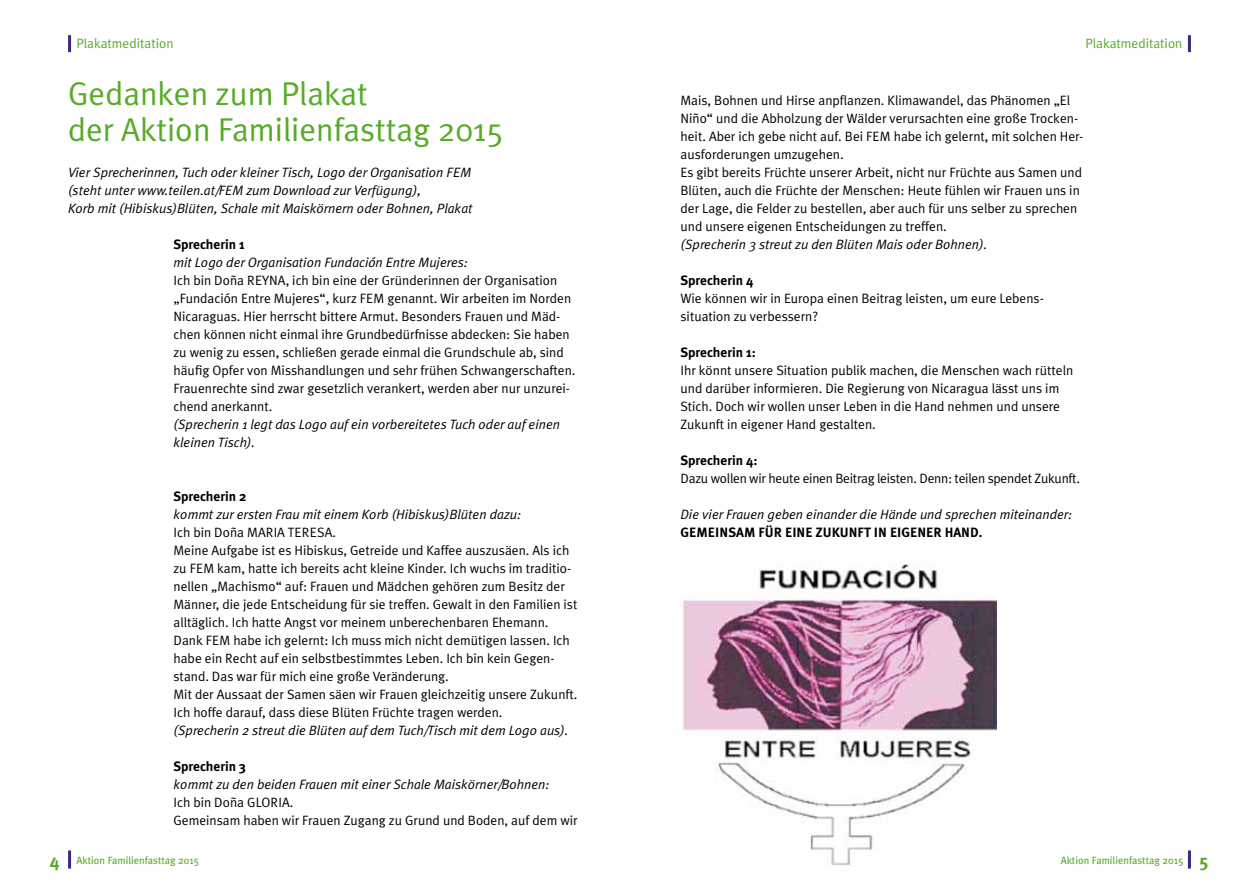
<style>
.page{position:relative;width:1259px;height:893px;background:#fff}
.page>*{position:absolute;margin:0;border:0;box-sizing:border-box;transform-origin:0 0}
.t1{font:33px/36px "Meta Plus Normal";color:#57ab27}
.t2{font:13.5px/18px "Meta Plus Normal";color:#000}
.t3{font:italic 13.5px/18px "Meta Plus Normal";color:#000}
.t4{font:700 13.5px "Meta Plus";color:#000}
.t5{font:13.5px "Meta Plus Normal";letter-spacing:-.02em;color:#000}
.t6{font:13.5px "Meta Plus Normal";color:#57ab27}
.t7{font:10.5px "Meta Plus";color:#57ab27}
.s1{font-weight:700;font-size:18px}
</style>
<div class="page">
<img style="left:680px;top:564px;width:317px;height:302px">
<hr style="left:68px;top:35px;width:3px;height:17px;background:#3e2782">
<hr style="left:1188px;top:35px;width:3px;height:17px;background:#3e2782">
<hr style="left:68px;top:850px;width:3px;height:19px;background:#3e2782">
<hr style="left:1188px;top:850px;width:3px;height:19px;background:#3e2782">
<p class="t6" style="left:77px;top:36px;width:98px">Plakatmeditation</p>
<p class="t6" style="left:1085px;top:36px;width:98px">Plakatmeditation</p>
<h1 class="t1" style="left:68px;top:75px;width:437px">Gedanken zum Plakat<br>der Aktion Familienfasttag 2015</h1>
<p class="t3" style="left:68px;top:163px;width:406px">Vier Sprecherinnen, Tuch oder kleiner Tisch, Logo der Organisation FEM (steht unter www.teilen.at/FEM zum Download zur Verfügung),<br>Korb mit (Hibiskus)Blüten, Schale mit Maiskörnern oder Bohnen, Plakat</p>
<p class="t4" style="left:173px;top:237px;width:73px">Sprecherin 1</p>
<p class="t3" style="left:173px;top:253px;width:296px">mit Logo der Organisation Fundación Entre Mujeres:</p>
<p class="t2" style="left:173px;top:271px;width:403px">Ich bin Doña REYNA, ich bin eine der Gründerinnen der Organisation „Fundación Entre Mujeres“, kurz FEM genannt. Wir arbeiten im Norden Nicaraguas. Hier herrscht bittere Armut. Besonders Frauen und Mäd&shy;chen können nicht einmal ihre Grundbedürfnisse abdecken: Sie haben zu wenig zu essen, schließen gerade einmal die Grundschule ab, sind häufig Opfer von Misshandlungen und sehr frühen Schwangerschaften.<br>Frauenrechte sind zwar gesetzlich verankert, werden aber nur unzurei&shy;chend anerkannt.</p>
<p class="t3" style="left:173px;top:415px;width:388px">(Sprecherin 1 legt das Logo auf ein vorbereitetes Tuch oder auf einen kleinen Tisch).</p>
<p class="t4" style="left:173px;top:488px;width:74px">Sprecherin 2</p>
<p class="t3" style="left:173px;top:505px;width:349px">kommt zur ersten Frau mit einem Korb (Hibiskus)Blüten dazu:</p>
<p class="t2" style="left:173px;top:523px;width:405px">Ich bin Doña MARIA TERESA.<br>Meine Aufgabe ist es Hibiskus, Getreide und Kaffee auszusäen. Als ich zu FEM kam, hatte ich bereits acht kleine Kinder. Ich wuchs im traditio&shy;nellen „Machismo“ auf: Frauen und Mädchen gehören zum Besitz der Männer, die jede Entscheidung für sie treffen. Gewalt in den Familien ist alltäglich. Ich hatte Angst vor meinem unberechenbaren Ehemann.<br>Dank FEM habe ich gelernt: Ich muss mich nicht demütigen lassen. Ich habe ein Recht auf ein selbstbestimmtes Leben. Ich bin kein Gegen&shy;stand. Das war für mich eine große Veränderung.<br>Mit der Aussaat der Samen säen wir Frauen gleichzeitig unsere Zukunft.<br>Ich hoffe darauf, dass diese Blüten Früchte tragen werden.</p>
<p class="t3" style="left:173px;top:721px;width:396px">(Sprecherin 2 streut die Blüten auf dem Tuch/Tisch mit dem Logo aus).</p>
<p class="t4" style="left:173px;top:758px;width:74px">Sprecherin 3</p>
<p class="t3" style="left:173px;top:775px;width:377px">kommt zu den beiden Frauen mit einer Schale Maiskörner/Bohnen:</p>
<p class="t2" style="left:173px;top:793px;width:406px">Ich bin Doña GLORIA.<br>Gemeinsam haben wir Frauen Zugang zu Grund und Boden, auf dem wir</p>
<p class="t2" style="left:680px;top:91px;width:404px">Mais, Bohnen und Hirse anpflanzen. Klimawandel, das Phänomen „El Niño“ und die Abholzung der Wälder verursachten eine große Trocken&shy;heit. Aber ich gebe nicht auf. Bei FEM habe ich gelernt, mit solchen Her&shy;ausforderungen umzugehen.<br>Es gibt bereits Früchte unserer Arbeit, nicht nur Früchte aus Samen und Blüten, auch die Früchte der Menschen: Heute fühlen wir Frauen uns in der Lage, die Felder zu bestellen, aber auch für uns selber zu sprechen und unsere eigenen Entscheidungen zu treffen.</p>
<p class="t3" style="left:680px;top:235px;width:308px">(Sprecherin 3 streut zu den Blüten Mais oder Bohnen).</p>
<p class="t4" style="left:680px;top:272px;width:75px">Sprecherin 4</p>
<p class="t2" style="left:680px;top:289px;width:363px">Wie können wir in Europa einen Beitrag leisten, um eure Lebens&shy;situation zu verbessern?</p>
<p class="t4" style="left:680px;top:344px;width:77px">Sprecherin 1:</p>
<p class="t2" style="left:680px;top:361px;width:394px">Ihr könnt unsere Situation publik machen, die Menschen wach rütteln und darüber informieren. Die Regierung von Nicaragua lässt uns im Stich. Doch wir wollen unser Leben in die Hand nehmen und unsere Zukunft in eigener Hand gestalten.</p>
<p class="t4" style="left:680px;top:452px;width:79px">Sprecherin 4:</p>
<p class="t5" style="left:680px;top:470px;width:401px">Dazu wollen wir heute einen Beitrag leisten. Denn: teilen spendet Zukunft.</p>
<p class="t3" style="left:680px;top:505px;width:393px">Die vier Frauen geben einander die Hände und sprechen miteinander:</p>
<p class="t4" style="left:680px;top:524px;width:303px">GEMEINSAM FÜR EINE ZUKUNFT IN EIGENER HAND.</p>
<p class="t7" style="left:50px;top:855px;width:151px"><span class="s1">4</span> Aktion Familienfasttag 2015</p>
<p class="t7" style="left:1060px;top:855px;width:149px">Aktion Familienfasttag 2015 <span class="s1">5</span></p>
</div>
